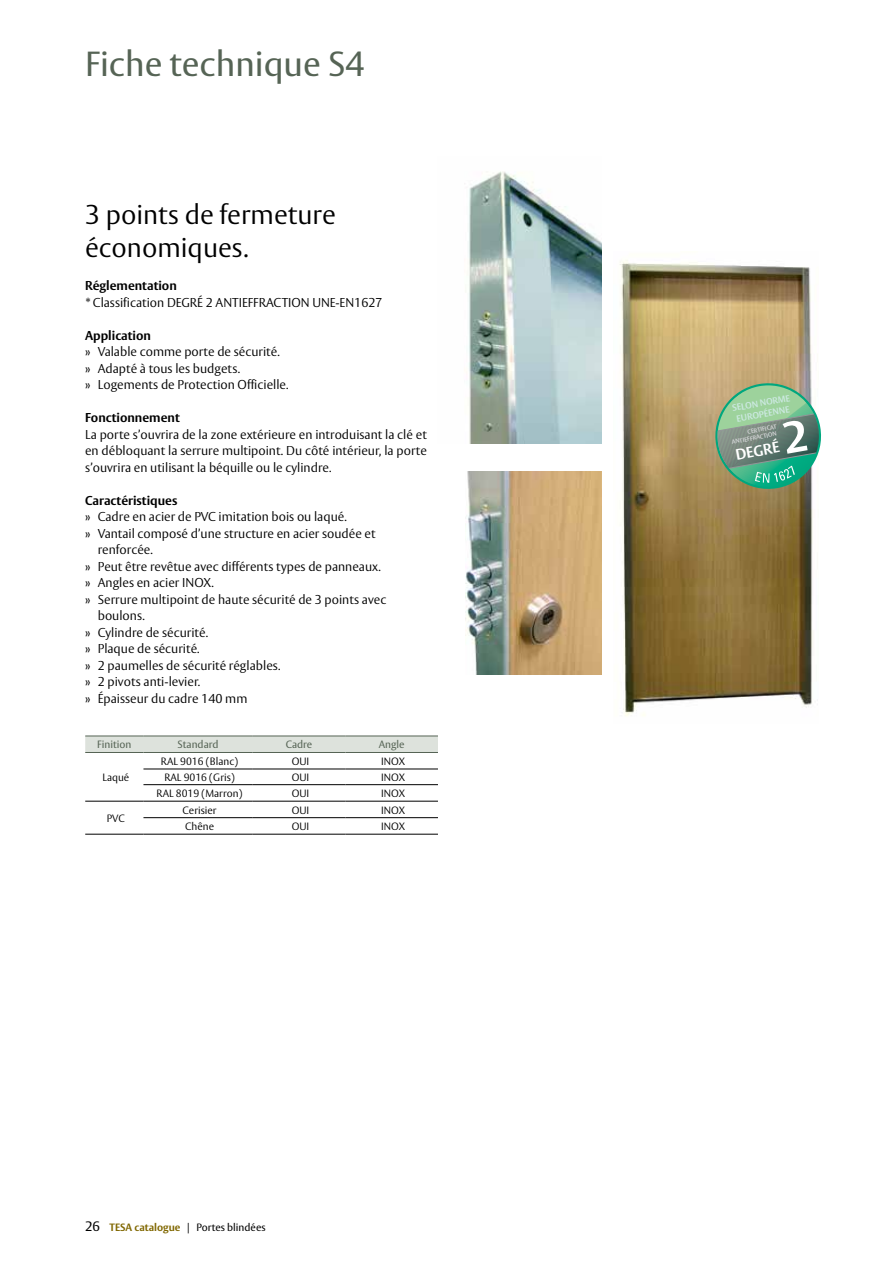
<style>
.page{position:relative;width:893px;height:1263px;background:#fff}
.page>*{position:absolute;margin:0;border:0;box-sizing:border-box;transform-origin:0 0}
.t1{font:34.5px "ASSA Vesta";color:#566455}
.t2{font:300 27px/33px "ASSA Vesta";color:#000}
.t3{font:700 15.15px "ASSA Vesta";color:#fff}
.t4{font:300 12.75px/16.5px "ASSA Vesta";color:#000}
.t5{font:700 12.75px "ASSA Vesta";color:#000}
.t6{font:300 10.5px "ASSA Vesta";color:#000}
.t7{font:10.5px "ASSA Vesta";color:#000}
.t8{font:10.5px "ASSA Vesta";color:#566455}
.t9{font:700 9px/10.8px "ASSA Vesta";color:#cae8de}
.t10{font:700 6px/7.2px "ASSA Vesta";color:#d1d3d4;text-align:right}
.s1{font-size:13.5px}
.s2{font-weight:700;color:#806700}
</style>
<div class="page">
<img style="left:619px;top:260px;width:194px;height:456px">
<img style="left:469px;top:171px;width:132px;height:272px">
<img style="left:465px;top:472px;width:136px;height:202px">
<svg style="left:85px;top:737px;width:353px;height:97px"></svg>
<hr style="left:85px;top:736px;width:58px;height:1px;background:#566455">
<hr style="left:143px;top:736px;width:110px;height:1px;background:#566455">
<hr style="left:253px;top:736px;width:92px;height:1px;background:#566455">
<hr style="left:345px;top:736px;width:93px;height:1px;background:#566455">
<hr style="left:143px;top:752px;width:110px;height:1px;background:#566455">
<hr style="left:253px;top:752px;width:92px;height:1px;background:#566455">
<hr style="left:345px;top:752px;width:93px;height:1px;background:#566455">
<hr style="left:143px;top:769px;width:110px;height:1px;background:#000">
<hr style="left:253px;top:769px;width:92px;height:1px;background:#000">
<hr style="left:345px;top:769px;width:93px;height:1px;background:#000">
<hr style="left:143px;top:784px;width:110px;height:1px;background:#000">
<hr style="left:253px;top:784px;width:92px;height:1px;background:#000">
<hr style="left:345px;top:784px;width:93px;height:1px;background:#000">
<hr style="left:143px;top:801px;width:110px;height:1px;background:#000">
<hr style="left:143px;top:817px;width:110px;height:1px;background:#000">
<hr style="left:85px;top:834px;width:58px;height:1px;background:#000">
<hr style="left:143px;top:834px;width:110px;height:1px;background:#000">
<hr style="left:253px;top:801px;width:92px;height:1px;background:#000">
<hr style="left:253px;top:817px;width:92px;height:1px;background:#000">
<hr style="left:253px;top:834px;width:92px;height:1px;background:#000">
<hr style="left:345px;top:801px;width:93px;height:1px;background:#000">
<hr style="left:345px;top:817px;width:93px;height:1px;background:#000">
<hr style="left:345px;top:834px;width:93px;height:1px;background:#000">
<hr style="left:85px;top:752px;width:58px;height:1px;background:#566455">
<hr style="left:85px;top:801px;width:58px;height:1px;background:#000">
<svg style="left:711px;top:379px;width:110px;height:114px"></svg>
<h1 class="t1" style="left:85px;top:43px;width:281px">Fiche technique S4</h1>
<h2 class="t2" style="left:85px;top:199px;width:252px">3 points de fermeture économiques.</h2>
<p class="t5" style="left:85px;top:278px;width:93px">Réglementation</p>
<p class="t4" style="left:85px;top:294px;width:299px">* Classification DEGRÉ 2 ANTIEFFRACTION UNE-EN1627</p>
<p class="t5" style="left:85px;top:327px;width:68px">Application</p>
<p class="t4" style="left:85px;top:344px;width:205px">» Valable comme porte de sécurité.<br>» Adapté à tous les budgets.<br>» Logements de Protection Officielle.</p>
<p class="t5" style="left:85px;top:410px;width:96px">Fonctionnement</p>
<p class="t4" style="left:85px;top:426px;width:343px;text-align:justify">La porte s’ouvrira de la zone extérieure en introduisant la clé et en débloquant la serrure multipoint. Du côté intérieur, la porte s’ouvrira en utilisant la béquille ou le cylindre.</p>
<p class="t5" style="left:85px;top:492px;width:94px">Caractéristiques</p>
<p class="t4" style="left:85px;top:509px;width:263px">» Cadre en acier de PVC imitation bois ou laqué.</p>
<p class="t4" style="left:85px;top:525px;width:292px">» Vantail composé d’une structure en acier soudée et</p>
<p class="t4" style="left:98px;top:542px;width:57px">renforcée.</p>
<p class="t4" style="left:85px;top:558px;width:297px">» Peut être revêtue avec différents types de panneaux.</p>
<p class="t4" style="left:85px;top:575px;width:130px">» Angles en acier INOX.</p>
<p class="t4" style="left:85px;top:591px;width:303px">» Serrure multipoint de haute sécurité de 3 points avec</p>
<p class="t4" style="left:98px;top:608px;width:49px">boulons.</p>
<p class="t4" style="left:85px;top:624px;width:125px">» Cylindre de sécurité.</p>
<p class="t4" style="left:85px;top:641px;width:116px">» Plaque de sécurité.</p>
<p class="t4" style="left:85px;top:657px;width:197px">» 2 paumelles de sécurité réglables.</p>
<p class="t4" style="left:85px;top:674px;width:117px">» 2 pivots anti-levier.</p>
<p class="t4" style="left:85px;top:690px;width:164px">» Épaisseur du cadre 140 mm</p>
<p class="t8" style="left:97px;top:738px;width:36px">Finition</p>
<p class="t8" style="left:178px;top:738px;width:43px">Standard</p>
<p class="t8" style="left:286px;top:738px;width:28px">Cadre</p>
<p class="t8" style="left:379px;top:738px;width:27px">Angle</p>
<p class="t6" style="left:102px;top:771px;width:28px">Laqué</p>
<p class="t6" style="left:161px;top:755px;width:79px">RAL 9016 (Blanc)</p>
<p class="t6" style="left:292px;top:755px;width:19px">OUI</p>
<p class="t6" style="left:381px;top:755px;width:26px">INOX</p>
<p class="t6" style="left:164px;top:771px;width:72px">RAL 9016 (Gris)</p>
<p class="t6" style="left:292px;top:771px;width:19px">OUI</p>
<p class="t6" style="left:381px;top:771px;width:26px">INOX</p>
<p class="t6" style="left:157px;top:787px;width:87px">RAL 8019 (Marron)</p>
<p class="t6" style="left:292px;top:787px;width:19px">OUI</p>
<p class="t6" style="left:381px;top:787px;width:26px">INOX</p>
<p class="t6" style="left:107px;top:812px;width:20px">PVC</p>
<p class="t6" style="left:183px;top:804px;width:35px">Cerisier</p>
<p class="t6" style="left:292px;top:804px;width:19px">OUI</p>
<p class="t6" style="left:381px;top:804px;width:26px">INOX</p>
<p class="t6" style="left:185px;top:820px;width:30px">Chêne</p>
<p class="t6" style="left:292px;top:820px;width:19px">OUI</p>
<p class="t6" style="left:381px;top:820px;width:26px">INOX</p>
<p class="t7" style="left:85px;top:1221px;width:182px"><span class="s1">26</span> <span class="s2">TESA catalogue</span> | Portes blindées</p>
<p class="t9" style="left:731px;top:403px;width:60px;rotate:-10deg">SELON NORME<br>EUROPÉENNE</p>
<p class="t10" style="left:730px;top:432px;width:49px;rotate:-11deg">CERTIFICAT<br>ANTIEFFRACTION</p>
<p class="t3" style="left:734px;top:446px;width:46px;rotate:-11deg">DEGRÉ</p>
</div>
